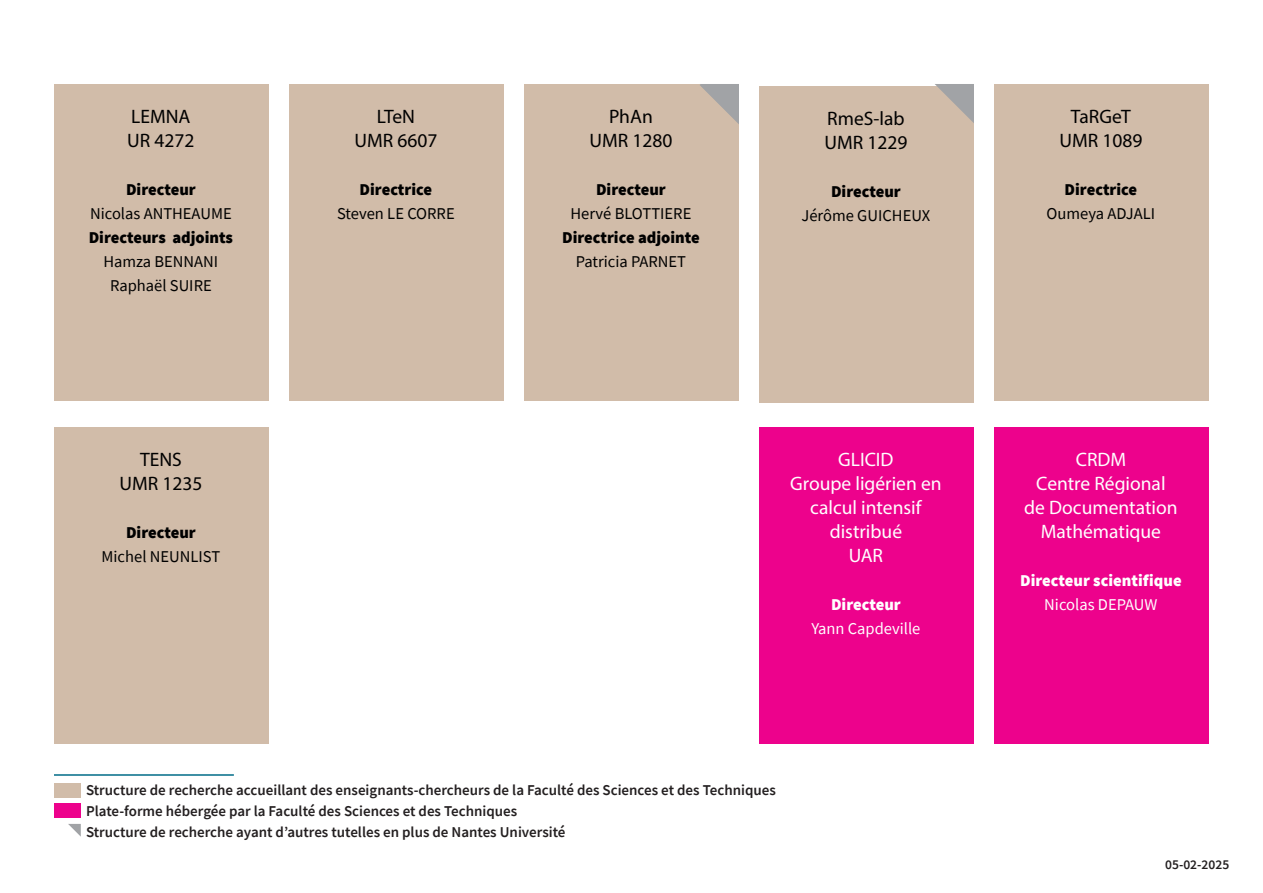
<style>
.page{position:relative;width:1263px;height:893px;background:#fff}
.page>*{position:absolute;margin:0;border:0;box-sizing:border-box;transform-origin:0 0}
.t1{font:19.5px/24px "Myriad Pro";color:#fff;text-align:center}
.t2{font:19.5px/24px "Myriad Pro";color:#000;text-align:center}
.t3{font:16.5px/24px "Source Sans Pro";color:#000;text-align:center}
.t4{font:900 16.5px "Source Sans Pro";color:#000}
.t5{font:900 16.5px "Source Sans Pro";color:#fff}
.t6{font:16.5px "Source Sans Pro";color:#fff}
.t7{font:600 15px/21px "Source Sans Pro";color:#231f20}
.t8{font:600 13.5px "Source Sans Pro";color:#231f20}
</style>
<div class="page">
<div style="left:54px;top:427px;width:215px;height:317px;background:#d1bca9"></div>
<div style="left:994px;top:84px;width:215px;height:317px;background:#d1bca9"></div>
<div style="left:994px;top:427px;width:215px;height:317px;background:#ed028c"></div>
<div style="left:759px;top:427px;width:215px;height:317px;background:#ed028c"></div>
<div style="left:54px;top:783px;width:27px;height:15px;background:#d1bca9"></div>
<div style="left:54px;top:803px;width:27px;height:15px;background:#ed028c"></div>
<hr style="left:54px;top:774px;width:180px;height:2px;background:#006c87">
<svg style="left:68px;top:824px;width:13px;height:13px"></svg>
<div style="left:54px;top:84px;width:215px;height:317px;background:#d1bca9"></div>
<div style="left:289px;top:84px;width:215px;height:317px;background:#d1bca9"></div>
<div style="left:524px;top:84px;width:215px;height:317px;background:#d1bca9"></div>
<svg style="left:700px;top:84px;width:39px;height:40px"></svg>
<div style="left:759px;top:86px;width:215px;height:317px;background:#d1bca9"></div>
<svg style="left:935px;top:84px;width:39px;height:39px"></svg>
<h1 class="t2" style="left:127px;top:104px;width:69px;text-align:left">LEMNA<br>UR 4272</h1>
<p class="t4" style="left:126px;top:178px;width:71px">Directeur</p>
<p class="t3" style="left:90px;top:201px;width:143px">Nicolas ANTHEAUME</p>
<p class="t4" style="left:89px;top:226px;width:146px">Directeurs adjoints</p>
<p class="t3" style="left:104px;top:249px;width:116px">Hamza BENNANI<br>Raphaël SUIRE</p>
<h1 class="t2" style="left:354px;top:104px;width:84px">LTeN<br>UMR 6607</h1>
<p class="t4" style="left:360px;top:178px;width:74px">Directrice</p>
<p class="t3" style="left:337px;top:201px;width:119px">Steven LE CORRE</p>
<h1 class="t2" style="left:589px;top:104px;width:84px">PhAn<br>UMR 1280</h1>
<p class="t4" style="left:596px;top:178px;width:71px">Directeur</p>
<p class="t3" style="left:570px;top:201px;width:122px">Hervé BLOTTIERE</p>
<p class="t4" style="left:562px;top:226px;width:139px">Directrice adjointe</p>
<p class="t3" style="left:576px;top:249px;width:112px">Patricia PARNET</p>
<h1 class="t2" style="left:824px;top:106px;width:84px;text-align:left">RmeS-lab<br>UMR 1229</h1>
<p class="t4" style="left:831px;top:180px;width:71px">Directeur</p>
<p class="t3" style="left:801px;top:203px;width:130px">Jérôme GUICHEUX</p>
<h1 class="t2" style="left:119px;top:447px;width:84px">TENS<br>UMR 1235</h1>
<p class="t4" style="left:126px;top:521px;width:71px">Directeur</p>
<p class="t3" style="left:102px;top:544px;width:120px">Michel NEUNLIST</p>
<h1 class="t1" style="left:790px;top:447px;width:153px">GLICID<br>Groupe ligérien en calcul intensif distribué<br>UAR</h1>
<p class="t5" style="left:831px;top:593px;width:71px">Directeur</p>
<p class="t6" style="left:811px;top:618px;width:111px">Yann Capdeville</p>
<p class="t7" style="left:86px;top:779px;width:691px">Structure de recherche accueillant des enseignants-chercheurs de la Faculté des Sciences et des Techniques<br>Plate-forme hébergée par la Faculté des Sciences et des Techniques<br>Structure de recherche ayant d’autres tutelles en plus de Nantes Université</p>
<h1 class="t2" style="left:1059px;top:104px;width:84px">TaRGeT<br>UMR 1089</h1>
<p class="t4" style="left:1064px;top:178px;width:74px">Directrice</p>
<p class="t3" style="left:1047px;top:201px;width:110px">Oumeya ADJALI</p>
<h1 class="t1" style="left:1024px;top:447px;width:155px">CRDM<br>Centre Régional de Documentation<br>Mathématique</h1>
<p class="t5" style="left:1020px;top:569px;width:163px">Directeur scientifique</p>
<p class="t6" style="left:1044px;top:594px;width:115px">Nicolas DEPAUW</p>
<p class="t8" style="left:1165px;top:856px;width:66px">05-02-2025</p>
</div>
